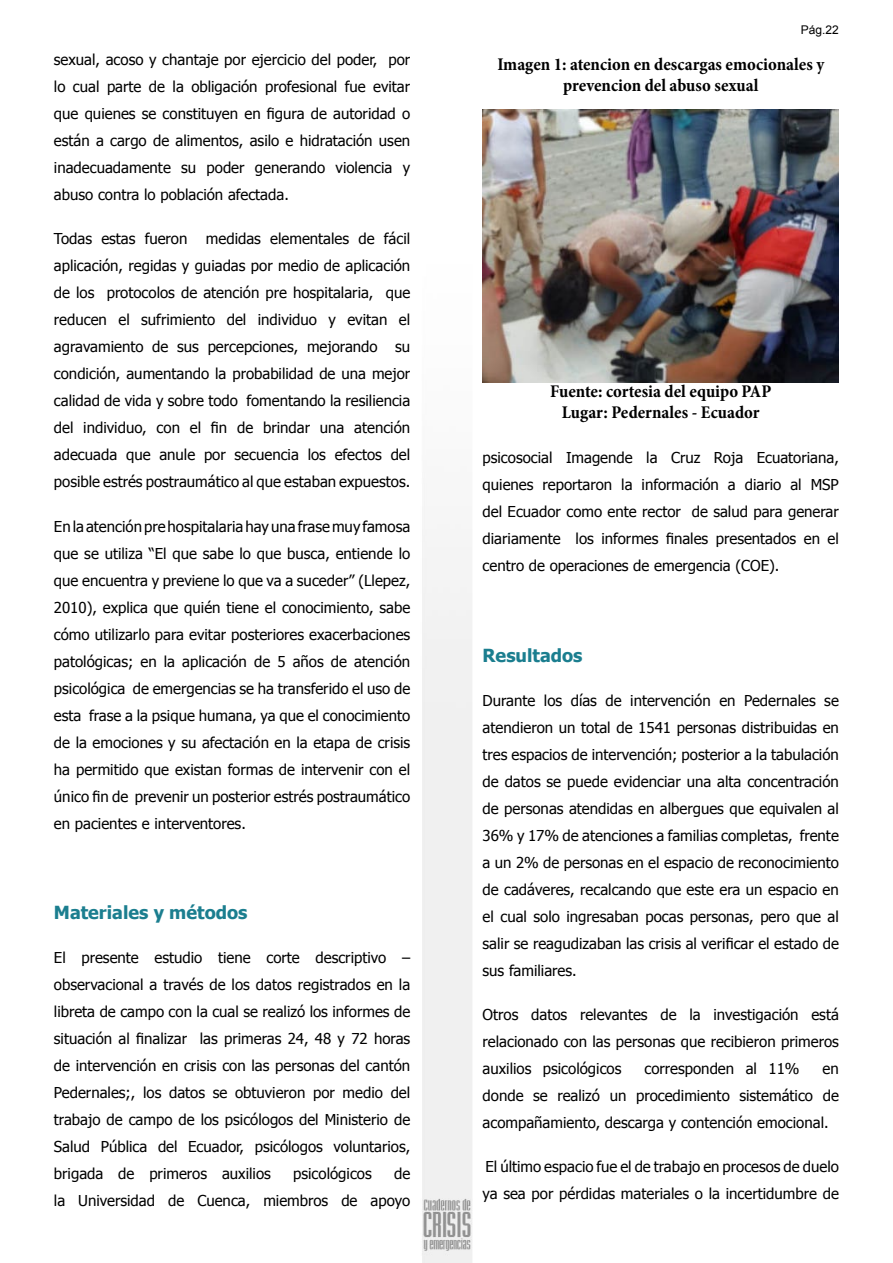
<style>
.page{position:relative;width:893px;height:1263px;background:#fff}
.page>*{position:absolute;margin:0;border:0;box-sizing:border-box;transform-origin:0 0}
.t1{font:700 condensed 18px/21.6px "Minion Pro";color:#000;text-align:center}
.t2{font:700 18px "Tahoma";color:#1b7e8f}
.t3{font:15px/27px "Tahoma";color:#000;text-align:justify}
.t4{font:12px "Arial";color:#000}
</style>
<div class="page">
<img style="left:422px;top:109px;width:417px;height:1154px">
<img style="left:483px;top:110px;width:356px;height:272px">
<p class="t3" style="left:54px;top:46px;width:358px">sexual, acoso y chantaje por ejercicio del poder, por lo cual parte de la obligación profesional fue evitar que quienes se constituyen en figura de autoridad o están a cargo de alimentos, asilo e hidratación usen inadecuadamente su poder generando violencia y abuso contra lo población afectada.</p>
<p class="t3" style="left:54px;top:225px;width:358px">Todas estas fueron medidas elementales de fácil aplicación, regidas y guiadas por medio de aplicación de los protocolos de atención pre hospitalaria, que reducen el sufrimiento del individuo y evitan el agravamiento de sus percepciones, mejorando su condición, aumentando la probabilidad de una mejor calidad de vida y sobre todo fomentando la resiliencia del individuo, con el fin de brindar una atención adecuada que anule por secuencia los efectos del posible estrés postraumático al que estaban expuestos.</p>
<p class="t3" style="left:54px;top:512px;width:358px">En la atención pre hospitalaria hay una frase muy famosa que se utiliza “El que sabe lo que busca, entiende lo que encuentra y previene lo que va a suceder” (Llepez, 2010), explica que quién tiene el conocimiento, sabe cómo utilizarlo para evitar posteriores exacerbaciones patológicas; en la aplicación de 5 años de atención psicológica de emergencias se ha transferido el uso de esta frase a la psique humana, ya que el conocimiento de la emociones y su afectación en la etapa de crisis ha permitido que existan formas de intervenir con el único fin de prevenir un posterior estrés postraumático en pacientes e interventores.</p>
<p class="t2" style="left:54px;top:900px;width:195px">Materiales y métodos</p>
<p class="t3" style="left:54px;top:944px;width:358px">El presente estudio tiene corte descriptivo – observacional a través de los datos registrados en la libreta de campo con la cual se realizó los informes de situación al finalizar las primeras 24, 48 y 72 horas de intervención en crisis con las personas del cantón Pedernales;, los datos se obtuvieron por medio del trabajo de campo de los psicólogos del Ministerio de Salud Pública del Ecuador, psicólogos voluntarios, brigada de primeros auxilios</p>
<p class="t3" style="left:293px;top:1160px;width:80px">psicológicos</p>
<p class="t3" style="left:54px;top:1160px;width:358px;text-align:right">de<br>la Universidad de Cuenca, miembros de apoyo</p>
<p class="t4" style="left:801px;top:22px;width:40px">Pág.22</p>
<p class="t1" style="left:497px;top:53px;width:329px">Imagen 1: atencion en descargas emocionales y prevencion del abuso sexual</p>
<p class="t1" style="left:550px;top:380px;width:222px">Fuente: cortesia del equipo PAP<br>Lugar: Pedernales - Ecuador</p>
<p class="t3" style="left:483px;top:443px;width:358px">psicosocial Imagende la Cruz Roja Ecuatoriana, quienes reportaron la información a diario al MSP del Ecuador como ente rector de salud para generar diariamente los informes finales presentados en el centro de operaciones de emergencia (COE).</p>
<p class="t2" style="left:483px;top:643px;width:101px">Resultados</p>
<p class="t3" style="left:483px;top:686px;width:358px">Durante los días de intervención en Pedernales se atendieron un total de 1541 personas distribuidas en tres espacios de intervención; posterior a la tabulación de datos se puede evidenciar una alta concentración de personas atendidas en albergues que equivalen al 36% y 17% de atenciones a familias completas, frente a un 2% de personas en el espacio de reconocimiento de cadáveres, recalcando que este era un espacio en el cual solo ingresaban pocas personas, pero que al salir se reagudizaban las crisis al verificar el estado de sus familiares.</p>
<p class="t3" style="left:483px;top:1000px;width:358px">Otros datos relevantes de la investigación está relacionado con las personas que recibieron primeros auxilios psicológicos</p>
<p class="t3" style="left:644px;top:1054px;width:157px">corresponden al 11%</p>
<p class="t3" style="left:483px;top:1054px;width:358px;text-indent:340px">en donde se realizó un procedimiento sistemático de acompañamiento, descarga y contención emocional.</p>
<p class="t3" style="left:483px;top:1152px;width:358px">El último espacio fue el de trabajo en procesos de duelo ya sea por pérdidas materiales o la incertidumbre de</p>
</div>
